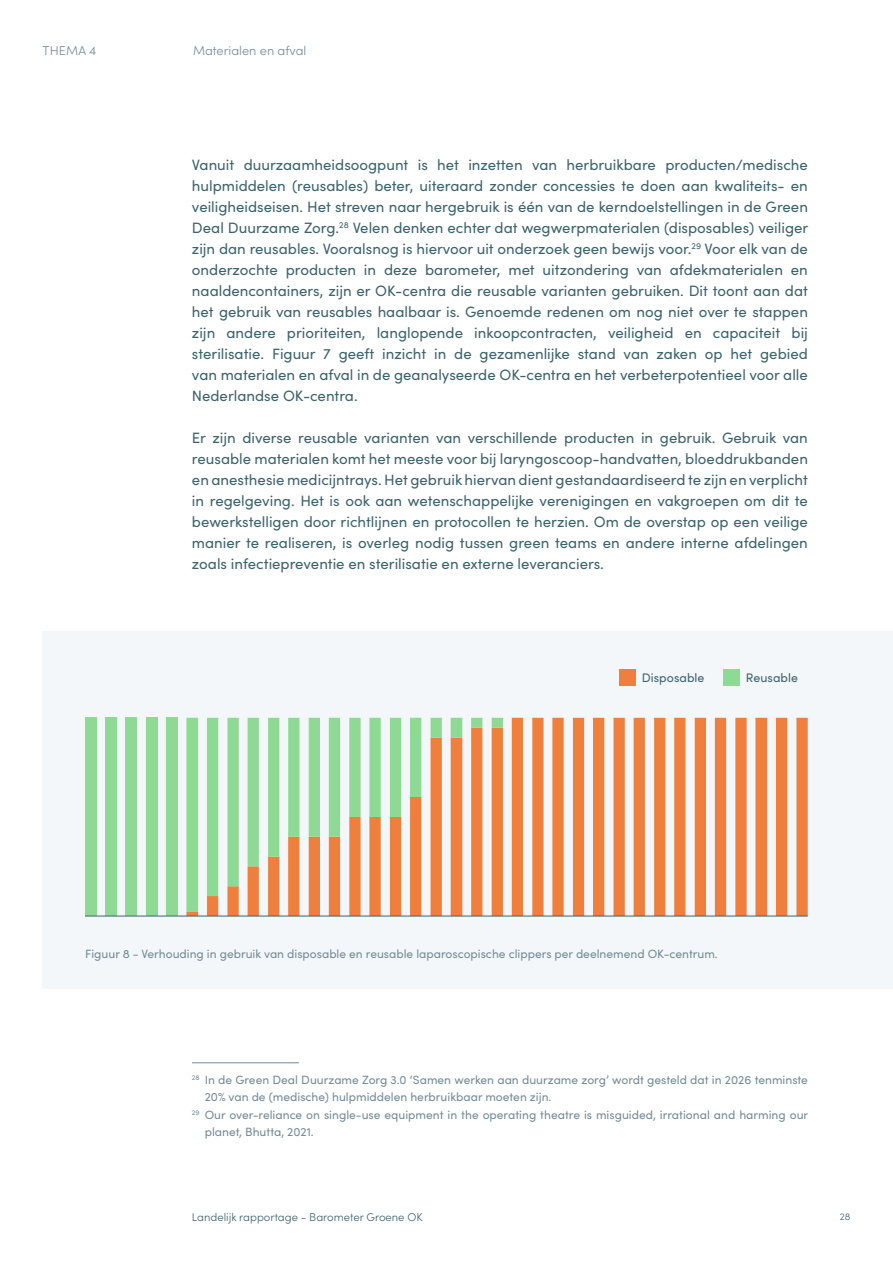
<style>
.page{position:relative;width:893px;height:1263px;background:#fff}
.page>*{position:absolute;margin:0;border:0;box-sizing:border-box;transform-origin:0 0}
.t1{font:15px/21px "Sofia Pro";color:#3d636c;text-align:justify}
.t2{font:300 12.75px "Sofia Pro";color:#748b98}
.t3{font:12.3px "Sofia Pro";letter-spacing:.005em;color:#3d636c}
.t4{font:12px "Sofia Pro";color:#748b98}
.t5{font:300 11.25px "Sofia Pro";color:#3d636c}
.t6{font:300 9.75px "Sofia Pro";color:#3d636c}
</style>
<div class="page">
<div style="left:43px;top:632px;width:850px;height:357px;background:#f3f7f9"></div>
<hr style="left:192px;top:1062px;width:107px;height:1px;background:#748b98">
<div style="left:85px;top:718px;width:11px;height:198px;background:#8ed994"></div>
<div style="left:105px;top:718px;width:12px;height:198px;background:#8ed994"></div>
<div style="left:126px;top:718px;width:11px;height:198px;background:#8ed994"></div>
<div style="left:146px;top:718px;width:11px;height:198px;background:#8ed994"></div>
<div style="left:166px;top:718px;width:12px;height:198px;background:#8ed994"></div>
<svg style="left:186px;top:718px;width:622px;height:198px;fill:#ee7f3d"></svg>
<svg style="left:186px;top:718px;width:317px;height:194px"></svg>
<hr style="left:85px;top:916px;width:723px;height:1px;background:#3d636c">
<div style="left:723px;top:669px;width:17px;height:17px;background:#8ed994"></div>
<div style="left:619px;top:669px;width:17px;height:17px;background:#ee7f3d"></div>
<p class="t2" style="left:43px;top:41px;width:55px">THEMA 4</p>
<p class="t2" style="left:193px;top:41px;width:115px">Materialen en afval</p>
<p class="t1" style="left:192px;top:153px;width:618px">Vanuit duurzaamheidsoogpunt is het inzetten van herbruikbare producten/medische hulpmiddelen (reusables) beter, uiteraard zonder concessies te doen aan kwaliteits- en veiligheidseisen. Het streven naar hergebruik is één van de kerndoelstellingen in de Green Deal Duurzame Zorg.<sup>28</sup> Velen denken echter dat wegwerpmaterialen (disposables) veiliger zijn dan reusables. Vooralsnog is hiervoor uit onderzoek geen bewijs voor.<sup>29</sup> Voor elk van de onderzochte producten in deze barometer, met uitzondering van afdekmaterialen en naaldencontainers, zijn er OK-centra die reusable varianten gebruiken. Dit toont aan dat het gebruik van reusables haalbaar is. Genoemde redenen om nog niet over te stappen zijn andere prioriteiten, langlopende inkoopcontracten, veiligheid en capaciteit bij sterilisatie. Figuur 7 geeft inzicht in de gezamenlijke stand van zaken op het gebied van materialen en afval in de geanalyseerde OK-centra en het verbeterpotentieel voor alle Nederlandse OK-centra.</p>
<p class="t1" style="left:192px;top:426px;width:617px">Er zijn diverse reusable varianten van verschillende producten in gebruik. Gebruik van reusable materialen komt het meeste voor bij laryngoscoop-handvatten, bloeddrukbanden en anesthesie medicijntrays. Het gebruik hiervan dient gestandaardiseerd te zijn en verplicht in regelgeving. Het is ook aan wetenschappelijke verenigingen en vakgroepen om dit te bewerkstelligen door richtlijnen en protocollen te herzien. Om de overstap op een veilige manier te realiseren, is overleg nodig tussen green teams en andere interne afdelingen zoals infectiepreventie en sterilisatie en externe leveranciers.</p>
<p class="t3" style="left:642px;top:668px;width:64px">Disposable</p>
<p class="t3" style="left:746px;top:668px;width:54px">Reusable</p>
<p class="t4" style="left:85px;top:945px;width:634px">Figuur 8 - Verhouding in gebruik van disposable en reusable laparoscopische clippers per deelnemend OK-centrum.</p>
<p class="t4" style="left:192px;top:1071px;width:617px"><sup>28</sup> In de Green Deal Duurzame Zorg 3.0 ‘Samen werken aan duurzame zorg’ wordt gesteld dat in 2026 tenminste</p>
<p class="t4" style="left:205px;top:1088px;width:348px">20% van de (medische) hulpmiddelen herbruikbaar moeten zijn.</p>
<p class="t4" style="left:192px;top:1106px;width:618px"><sup>29</sup> Our over-reliance on single-use equipment in the operating theatre is misguided, irrational and harming our</p>
<p class="t4" style="left:205px;top:1123px;width:111px">planet, Bhutta, 2021.</p>
<p class="t5" style="left:192px;top:1209px;width:232px">Landelijk rapportage - Barometer Groene OK</p>
<p class="t6" style="left:840px;top:1209px;width:12px">28</p>
</div>
